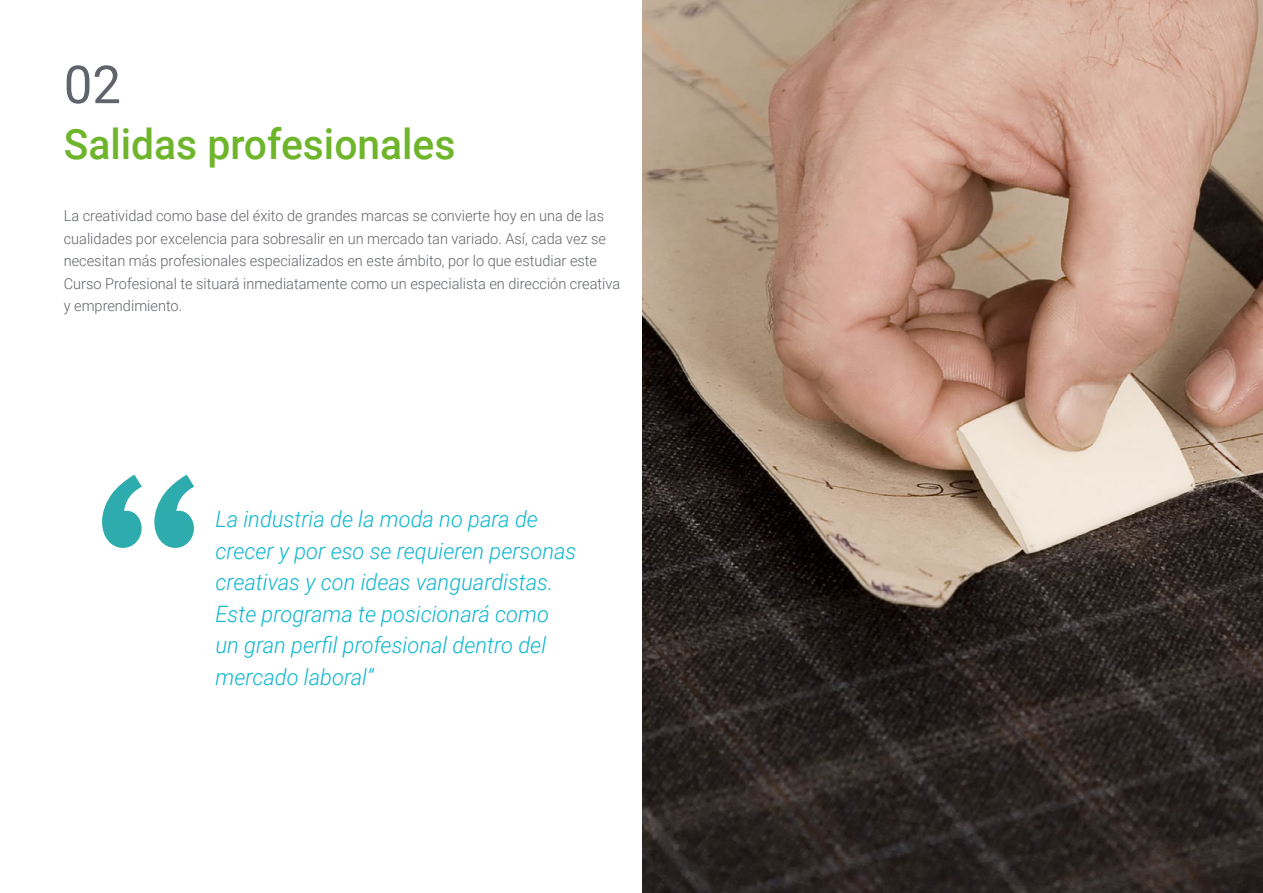
<style>
.page{position:relative;width:1263px;height:893px;background:#fff}
.page>*{position:absolute;margin:0;border:0;box-sizing:border-box;transform-origin:0 0}
.t1{font:52.5px "Roboto";color:#61646a}
.t2{font:500 42px "Roboto";color:#6eb52c}
.t3{font:italic 300 22.5px/31.5px "Roboto";color:#0fb6cf}
.t4{font:300 15px/22.5px "Roboto";color:#61646a}
</style>
<div class="page">
<img style="left:642px;top:0;width:621px;height:893px">
<svg style="left:102px;top:475px;width:92px;height:73px"></svg>
<h1 class="t1" style="left:64px;top:48px;width:59px">02</h1>
<h2 class="t2" style="left:64px;top:115px;width:393px">Salidas profesionales</h2>
<p class="t4" style="left:64px;top:204px;width:558px">La creatividad como base del éxito de grandes marcas se convierte hoy en una de las cualidades por excelencia para sobresalir en un mercado tan variado. Así, cada vez se necesitan más profesionales especializados en este ámbito, por lo que estudiar este Curso Profesional te situará inmediatamente como un especialista en dirección creativa y emprendimiento.</p>
<h3 class="t3" style="left:215px;top:502px;width:362px">La industria de la moda no para de crecer y por eso se requieren personas creativas y con ideas vanguardistas.<br>Este programa te posicionará como un gran perfil profesional dentro del mercado laboral”</h3>
</div>
